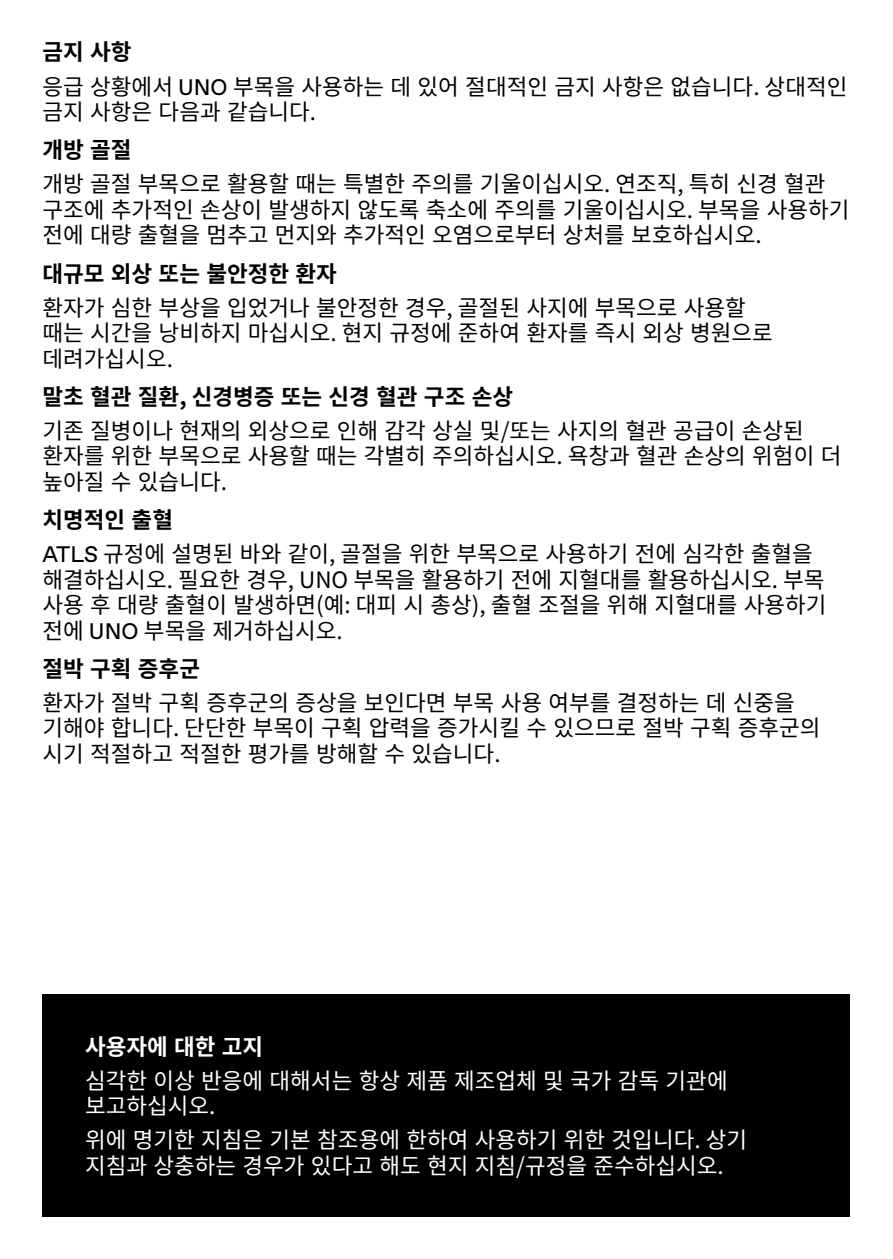
<style>
.page{position:relative;width:893px;height:1259px;background:#fff}
.page>*{position:absolute;margin:0;border:0;box-sizing:border-box;transform-origin:0 0}
.t1{font:22.5px/25.5px "Noto Sans KR";color:#000}
.t2{font:22.5px/25.5px "Noto Sans KR";color:#fff}
.t3{font:700 22.5px "Noto Sans KR";color:#000}
.t4{font:700 22.5px "Noto Sans KR";color:#fff}
.s1{font-weight:700}
.s2{font-family:"ABC Favorit"}
</style>
<div class="page">
<div style="left:43px;top:994px;width:807px;height:222px;background:#000"></div>
<p class="t1" style="left:43px;top:36px;width:806px;line-height:33.9px"><span class="s1">금지 사항<br></span>응급 상황에서 <span class="s2">UNO</span> 부목을 사용하는 데 있어 절대적인 금지 사항은 없습니다. 상대적인</p>
<p class="t1" style="left:43px;top:99px;width:275px">금지 사항은 다음과 같습니다.</p>
<p class="t3" style="left:43px;top:137px;width:91px">개방 골절</p>
<p class="t1" style="left:43px;top:172px;width:808px">개방 골절 부목으로 활용할 때는 특별한 주의를 기울이십시오. 연조직, 특히 신경 혈관 구조에 추가적인 손상이 발생하지 않도록 축소에 주의를 기울이십시오. 부목을 사용하기 전에 대량 출혈을 멈추고 먼지와 추가적인 오염으로부터 상처를 보호하십시오.</p>
<p class="t3" style="left:43px;top:261px;width:296px">대규모 외상 또는 불안정한 환자</p>
<p class="t1" style="left:43px;top:295px;width:732px">환자가 심한 부상을 입었거나 불안정한 경우, 골절된 사지에 부목으로 사용할 때는 시간을 낭비하지 마십시오. 현지 규정에 준하여 환자를 즉시 외상 병원으로 데려가십시오.</p>
<p class="t3" style="left:43px;top:384px;width:472px">말초 혈관 질환, 신경병증 또는 신경 혈관 구조 손상</p>
<p class="t1" style="left:43px;top:418px;width:800px">기존 질병이나 현재의 외상으로 인해 감각 상실 및/또는 사지의 혈관 공급이 손상된 환자를 위한 부목으로 사용할 때는 각별히 주의하십시오. 욕창과 혈관 손상의 위험이 더 높아질 수 있습니다.</p>
<p class="t1" style="left:43px;top:503px;width:772px;line-height:33.9px"><span class="s1">치명적인 출혈<br></span><span class="s2">ATLS</span> 규정에 설명된 바와 같이, 골절을 위한 부목으로 사용하기 전에 심각한 출혈을</p>
<p class="t1" style="left:43px;top:567px;width:785px;text-align:justify">해결하십시오. 필요한 경우, UNO 부목을 활용하기 전에 지혈대를 활용하십시오. 부목 사용 후 대량 출혈이 발생하면(예: 대피 시 총상), 출혈 조절을 위해 지혈대를 사용하기 전에 <span class="s2">UNO</span> 부목을 제거하십시오.</p>
<p class="t3" style="left:43px;top:656px;width:159px">절박 구획 증후군</p>
<p class="t1" style="left:43px;top:690px;width:780px">환자가 절박 구획 증후군의 증상을 보인다면 부목 사용 여부를 결정하는 데 신중을 기해야 합니다. 단단한 부목이 구획 압력을 증가시킬 수 있으므로 절박 구획 증후군의 시기 적절하고 적절한 평가를 방해할 수 있습니다.</p>
<p class="t4" style="left:85px;top:1034px;width:180px">사용자에 대한 고지</p>
<p class="t2" style="left:85px;top:1068px;width:644px">심각한 이상 반응에 대해서는 항상 제품 제조업체 및 국가 감독 기관에 보고하십시오.</p>
<p class="t2" style="left:85px;top:1128px;width:663px">위에 명기한 지침은 기본 참조용에 한하여 사용하기 위한 것입니다. 상기 지침과 상충하는 경우가 있다고 해도 현지 지침/규정을 준수하십시오.</p>
</div>
